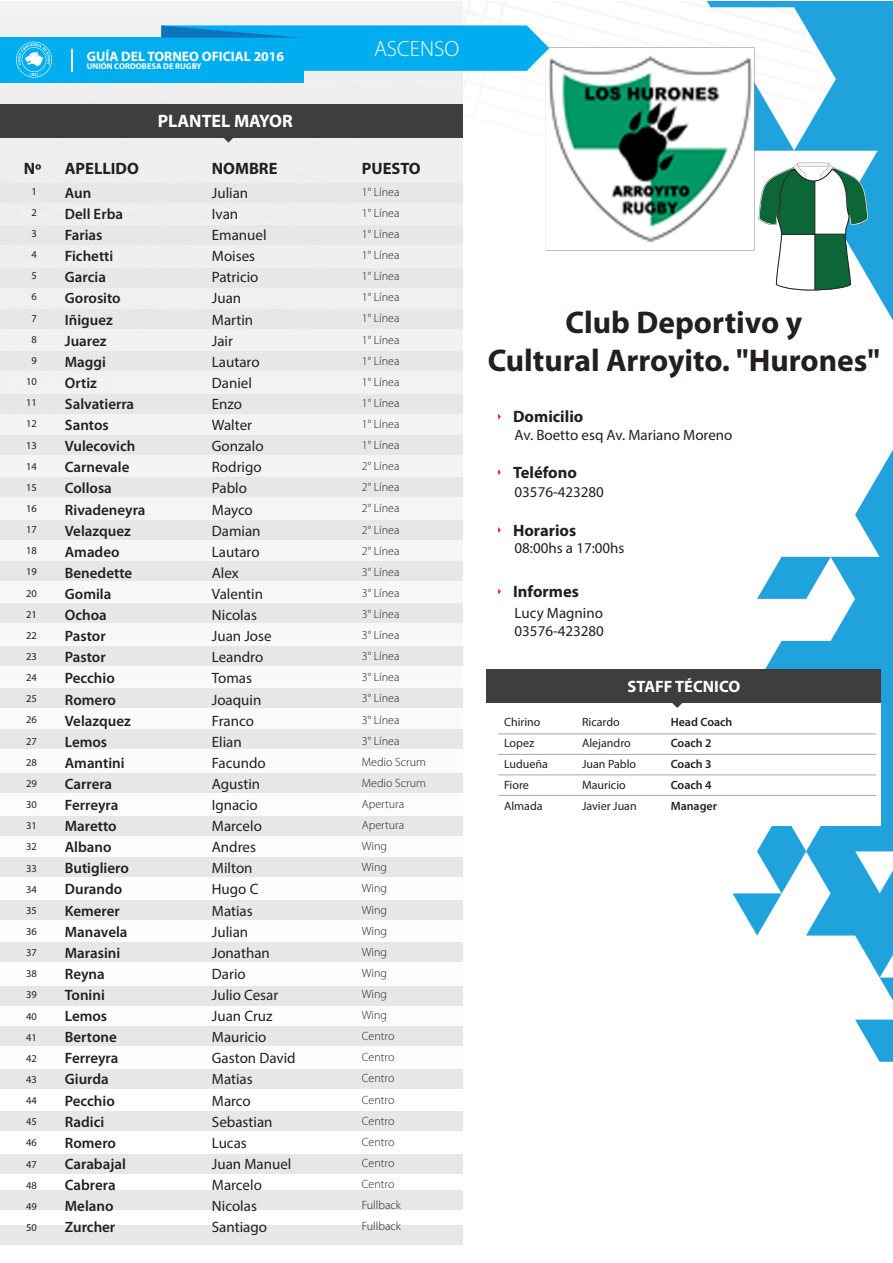
<style>
.page{position:relative;width:893px;height:1263px;background:#fff}
.page>*{position:absolute;margin:0;border:0;box-sizing:border-box;transform-origin:0 0}
.t1{font:700 31.5px/37.8px "Myriad Pro";color:#231f20;text-align:center}
.t2{font:300 22.05px "Myriad Pro";color:#fff}
.t3{font:700 18px "Myriad Pro";color:#fff}
.t4{font:700 16.5px "Myriad Pro";color:#231f20}
.t5{font:700 16.5px "Myriad Pro";color:#fff}
.t6{font:15px/21.1px "Myriad Pro";color:#231f20}
.t7{font:600 15px/21.1px "Myriad Pro";color:#231f20}
.t8{font:700 13.65px "Myriad Pro";color:#fff}
.t9{font:300 12px/21.1px "Myriad Pro";color:#231f20}
.t10{font:12px/21px "Myriad Pro";color:#231f20}
.t11{font:600 12px/21px "Myriad Pro";color:#231f20}
.t12{font:10.5px/21.1px "Myriad Pro";color:#231f20;text-align:center}
.t13{font:700 8.4px "Myriad Pro";color:#fff}
</style>
<div class="page">
<img style="left:0;top:1px;width:893px;height:1244px">
<div style="left:0;top:1px;width:462px;height:1179px;background:#f6f6f7"></div>
<div style="left:0;top:183px;width:462px;height:19px;background:#e6e7e9"></div>
<div style="left:0;top:226px;width:462px;height:19px;background:#e6e7e9"></div>
<div style="left:0;top:268px;width:462px;height:19px;background:#e6e7e9"></div>
<div style="left:0;top:309px;width:462px;height:19px;background:#e6e7e9"></div>
<div style="left:0;top:352px;width:462px;height:19px;background:#e6e7e9"></div>
<div style="left:0;top:394px;width:462px;height:19px;background:#e6e7e9"></div>
<div style="left:0;top:435px;width:462px;height:19px;background:#e6e7e9"></div>
<div style="left:0;top:478px;width:462px;height:19px;background:#e6e7e9"></div>
<div style="left:0;top:520px;width:462px;height:19px;background:#e6e7e9"></div>
<div style="left:0;top:561px;width:462px;height:19px;background:#e6e7e9"></div>
<div style="left:0;top:604px;width:462px;height:19px;background:#e6e7e9"></div>
<div style="left:0;top:646px;width:462px;height:19px;background:#e6e7e9"></div>
<div style="left:0;top:689px;width:462px;height:19px;background:#e6e7e9"></div>
<div style="left:0;top:730px;width:462px;height:19px;background:#e6e7e9"></div>
<div style="left:0;top:774px;width:462px;height:19px;background:#e6e7e9"></div>
<div style="left:0;top:816px;width:462px;height:19px;background:#e6e7e9"></div>
<div style="left:0;top:858px;width:462px;height:19px;background:#e6e7e9"></div>
<div style="left:0;top:901px;width:462px;height:19px;background:#e6e7e9"></div>
<div style="left:0;top:942px;width:462px;height:19px;background:#e6e7e9"></div>
<div style="left:0;top:987px;width:462px;height:19px;background:#e6e7e9"></div>
<div style="left:0;top:1027px;width:462px;height:19px;background:#e6e7e9"></div>
<div style="left:0;top:1069px;width:462px;height:19px;background:#e6e7e9"></div>
<div style="left:0;top:1112px;width:462px;height:19px;background:#e6e7e9"></div>
<div style="left:0;top:1154px;width:462px;height:19px;background:#e6e7e9"></div>
<div style="left:0;top:1191px;width:462px;height:19px;background:#e6e7e9"></div>
<div style="left:0;top:1226px;width:462px;height:19px;background:#e6e7e9"></div>
<div style="left:0;top:105px;width:462px;height:33px;background:#3e3e3f"></div>
<svg style="left:223px;top:138px;width:10px;height:5px"></svg>
<svg style="left:498px;top:414px;width:3px;height:5px"></svg>
<svg style="left:498px;top:469px;width:3px;height:6px"></svg>
<svg style="left:498px;top:527px;width:3px;height:6px"></svg>
<svg style="left:498px;top:589px;width:3px;height:5px"></svg>
<div style="left:487px;top:670px;width:394px;height:155px;background:#fff"></div>
<hr style="left:498px;top:733px;width:378px;height:1px;background:#a8a9ad">
<hr style="left:498px;top:754px;width:378px;height:1px;background:#a8a9ad">
<hr style="left:498px;top:774px;width:378px;height:1px;background:#a8a9ad">
<hr style="left:498px;top:795px;width:378px;height:1px;background:#a8a9ad">
<div style="left:487px;top:670px;width:394px;height:33px;background:#3e3e3f"></div>
<svg style="left:672px;top:703px;width:10px;height:5px"></svg>
<img style="left:521px;top:1px;width:298px;height:297px">
<svg style="left:759px;top:162px;width:109px;height:129px"></svg>
<div style="left:0;top:38px;width:304px;height:45px;background:#00aeef"></div>
<svg style="left:161px;top:25px;width:388px;height:46px"></svg>
<svg style="left:16px;top:42px;width:36px;height:36px"></svg>
<svg style="left:71px;top:49px;width:1px;height:23px"></svg>
<p class="t8" style="left:87px;top:47px;width:199px">GUÍA DEL TORNEO OFICIAL 2016</p>
<h2 class="t2" style="left:374px;top:37px;width:87px">ASCENSO</h2>
<p class="t13" style="left:87px;top:61px;width:116px">UNIÓN CORDOBESA DE RUGBY</p>
<p class="t3" style="left:158px;top:109px;width:137px">PLANTEL MAYOR</p>
<p class="t4" style="left:24px;top:158px;width:19px">Nº</p>
<p class="t4" style="left:65px;top:158px;width:76px">APELLIDO</p>
<p class="t4" style="left:212px;top:158px;width:67px">NOMBRE</p>
<p class="t4" style="left:362px;top:158px;width:60px">PUESTO</p>
<p class="t12" style="left:26px;top:180px;width:12px">1<br>2<br>3<br>4<br>5<br>6<br>7<br>8<br>9<br>10<br>11<br>12<br>13<br>14<br>15<br>16<br>17<br>18<br>19<br>20<br>21<br>22<br>23<br>24<br>25<br>26<br>27<br>28<br>29<br>30<br>31<br>32<br>33<br>34<br>35<br>36<br>37<br>38<br>39<br>40<br>41<br>42<br>43<br>44<br>45<br>46<br>47<br>48<br>49<br>50</p>
<p class="t7" style="left:65px;top:182px;width:82px">Aun<br>Dell Erba<br>Farias<br>Fichetti<br>Garcia<br>Gorosito<br>Iñiguez<br>Juarez<br>Maggi<br>Ortiz<br>Salvatierra<br>Santos<br>Vulecovich<br>Carnevale<br>Collosa<br>Rivadeneyra<br>Velazquez<br>Amadeo<br>Benedette<br>Gomila<br>Ochoa<br>Pastor<br>Pastor<br>Pecchio<br>Romero<br>Velazquez<br>Lemos<br>Amantini<br>Carrera<br>Ferreyra<br>Maretto<br>Albano<br>Butigliero<br>Durando<br>Kemerer<br>Manavela<br>Marasini<br>Reyna<br>Tonini<br>Lemos<br>Bertone<br>Ferreyra<br>Giurda<br>Pecchio<br>Radici<br>Romero<br>Carabajal<br>Cabrera<br>Melano<br>Zurcher</p>
<p class="t6" style="left:212px;top:182px;width:85px">Julian<br>Ivan<br>Emanuel<br>Moises<br>Patricio<br>Juan<br>Martin<br>Jair<br>Lautaro<br>Daniel<br>Enzo<br>Walter<br>Gonzalo<br>Rodrigo<br>Pablo<br>Mayco<br>Damian<br>Lautaro<br>Alex<br>Valentin<br>Nicolas<br>Juan Jose<br>Leandro<br>Tomas<br>Joaquin<br>Franco<br>Elian<br>Facundo<br>Agustin<br>Ignacio<br>Marcelo<br>Andres<br>Milton<br>Hugo C<br>Matias<br>Julian<br>Jonathan<br>Dario<br>Julio Cesar<br>Juan Cruz<br>Mauricio<br>Gaston David<br>Matias<br>Marco<br>Sebastian<br>Lucas<br>Juan Manuel<br>Marcelo<br>Nicolas<br>Santiago</p>
<p class="t9" style="left:362px;top:181px;width:66px">1° Línea<br>1° Línea<br>1° Línea<br>1° Línea<br>1° Línea<br>1° Línea<br>1° Línea<br>1° Línea<br>1° Línea<br>1° Línea<br>1° Línea<br>1° Línea<br>1° Línea<br>2° Línea<br>2° Línea<br>2° Línea<br>2° Línea<br>2° Línea<br>3° Línea<br>3° Línea<br>3° Línea<br>3° Línea<br>3° Línea<br>3° Línea<br>3° Línea<br>3° Línea<br>3° Línea<br>Medio Scrum<br>Medio Scrum<br>Apertura<br>Apertura<br>Wing<br>Wing<br>Wing<br>Wing<br>Wing<br>Wing<br>Wing<br>Wing<br>Wing<br>Centro<br>Centro<br>Centro<br>Centro<br>Centro<br>Centro<br>Centro<br>Centro<br>Fullback<br>Fullback</p>
<h1 class="t1" style="left:488px;top:303px;width:394px">Club Deportivo y<br>Cultural Arroyito. "Hurones"</h1>
<p class="t4" style="left:513px;top:406px;width:72px">Domicilio</p>
<p class="t6" style="left:515px;top:424px;width:219px">Av. Boetto esq Av. Mariano Moreno</p>
<p class="t4" style="left:513px;top:461px;width:65px">Teléfono</p>
<p class="t6" style="left:515px;top:481px;width:91px">03576-423280</p>
<p class="t4" style="left:513px;top:519px;width:65px">Horarios</p>
<p class="t6" style="left:515px;top:538px;width:111px">08:00hs a 17:00hs</p>
<p class="t4" style="left:513px;top:581px;width:67px">Informes</p>
<p class="t6" style="left:515px;top:604px;width:91px;line-height:18px">Lucy Magnino<br>03576-423280</p>
<p class="t5" style="left:628px;top:675px;width:114px">STAFF TÉCNICO</p>
<p class="t10" style="left:504px;top:711px;width:45px">Chirino<br>Lopez<br>Ludueña<br>Fiore<br>Almada</p>
<p class="t10" style="left:582px;top:711px;width:56px">Ricardo<br>Alejandro<br>Juan Pablo<br>Mauricio<br>Javier Juan</p>
<p class="t11" style="left:671px;top:711px;width:63px">Head Coach<br>Coach 2<br>Coach 3<br>Coach 4<br>Manager</p>
</div>
